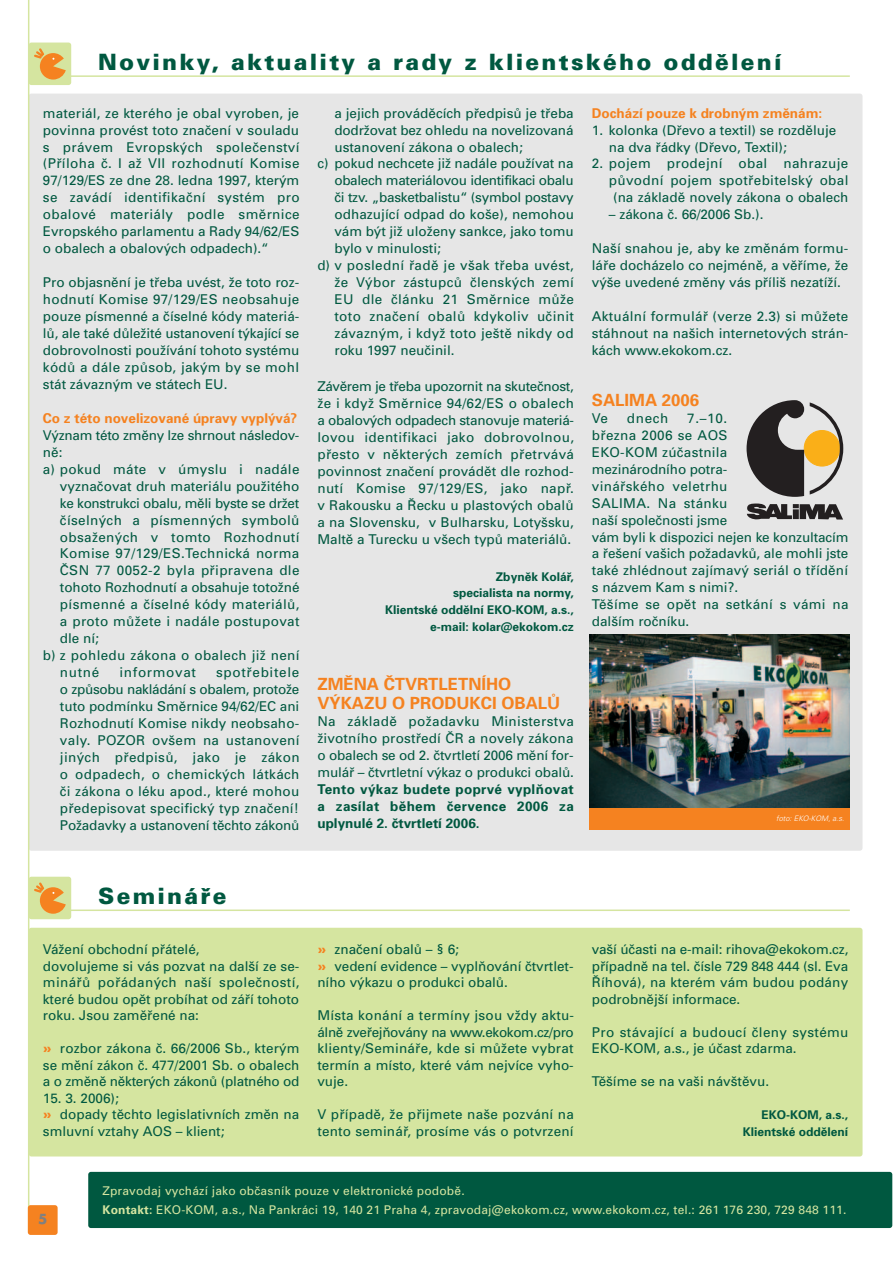
<style>
.page{position:relative;width:893px;height:1262px;background:#fff}
.page>*{position:absolute;margin:0;border:0;box-sizing:border-box;transform-origin:0 0}
.t1{font:900 22.5px "Univers CE";letter-spacing:.1em;color:#005840}
.t2{font:700 16.8px/19.5px "Univers CE";color:#f58220}
.t3{font:13.5px/17px "Univers CE";color:#005840;text-align:justify}
.t4{font:13.5px/17px "Univers CE";letter-spacing:.025em;color:#005840;text-align:right}
.t5{font:700 13.5px/17px "Univers CE";letter-spacing:.025em;color:#005840;text-align:justify}
.t6{font:13.5px "Univers CE";letter-spacing:-.02em;color:#005840}
.t7{font:700 13.5px "Univers CE";color:#f58220}
.t8{font:13.5px "Univers CE";letter-spacing:-.025em;color:#005840}
.t9{font:13.5px "Univers CE";letter-spacing:.02em;color:#005840}
.t10{font:13.5px "Univers CE";letter-spacing:.05em;color:#005840}
.t11{font:700 13.5px "Futura CE";color:#808080}
.t12{font:12px/19.5px "Univers CE";letter-spacing:.015em;color:#d5e5a0}
.t13{font:700 12px/17px "Univers CE";color:#005840;text-align:right}
.t14{font:italic 300 7.5px "Univers CE";color:#fff}
.s1{font-weight:900;color:#f58220}
.s2{font-weight:700}
</style>
<div class="page">
<hr style="left:41px;top:75px;width:808px;height:2px;background:#d5e5a0">
<div style="left:29px;top:94px;width:833px;height:756px;background:#e6e6e6;border-radius:3px"></div>
<div style="left:29px;top:43px;width:42px;height:42px;background:#d5e5a0;border-radius:3px"></div>
<svg style="left:34px;top:48px;width:32px;height:32px"></svg>
<hr style="left:28px;top:0;width:1px;height:1232px;background:#d5e5a0">
<div style="left:28px;top:1205px;width:30px;height:29px;background:#f58220;border-radius:3px"></div>
<hr style="left:41px;top:909px;width:808px;height:2px;background:#d5e5a0">
<div style="left:29px;top:876px;width:42px;height:43px;background:#d5e5a0;border-radius:3px"></div>
<svg style="left:34px;top:882px;width:32px;height:31px"></svg>
<div style="left:88px;top:1171px;width:804px;height:57px;background:#005840;border-radius:3px"></div>
<div style="left:29px;top:927px;width:833px;height:229px;background:#d5e5a0;border-radius:3px"></div>
<img style="left:589px;top:634px;width:260px;height:174px">
<svg style="left:746px;top:400px;width:97px;height:97px"></svg>
<svg style="left:747px;top:503px;width:96px;height:16px"></svg>
<div style="left:589px;top:808px;width:260px;height:21px;background:#f58220"></div>
<h1 class="t1" style="left:98px;top:54px;width:685px">Novinky, aktuality a rady z klientského oddělení</h1>
<p class="t3" style="left:43px;top:106px;width:258px">materiál, ze kterého je obal vyroben, je povinna provést toto značení v souladu s právem Evropských společenství (Příloha č. I až VII rozhodnutí Komise 97/129/ES ze dne 28. ledna 1997, kterým se zavádí identifikační systém pro obalové materiály podle směrnice Evropského parlamentu a Rady 94/62/ES o obalech a obalových odpadech).“</p>
<p class="t3" style="left:43px;top:275px;width:258px">Pro objasnění je třeba uvést, že toto roz&shy;hodnutí Komise 97/129/ES neobsahuje pouze písmenné a číselné kódy materiá&shy;lů, ale také důležité ustanovení týkající se dobrovolnosti používání tohoto systému kódů a dále způsob, jakým by se mohl stát závazným ve státech EU.</p>
<p class="t7" style="left:43px;top:413px;width:256px">Co z této novelizované úpravy vyplývá?</p>
<p class="t6" style="left:43px;top:430px;width:258px">Význam této změny lze shrnout následov-</p>
<p class="t3" style="left:43px;top:445px;width:21px">ně:</p>
<p class="t4" style="left:43px;top:462px;width:258px">a) pokud máte v úmyslu i nadále</p>
<p class="t3" style="left:60px;top:479px;width:241px">vyznačovat druh materiálu použitého</p>
<p class="t6" style="left:60px;top:498px;width:241px">ke konstrukci obalu, měli byste se držet</p>
<p class="t4" style="left:60px;top:513px;width:241px">číselných a písmenných symbolů</p>
<p class="t4" style="left:60px;top:530px;width:241px">obsažených v tomto Rozhodnutí</p>
<p class="t4" style="left:60px;top:547px;width:241px">Komise 97/129/ES.Technická norma</p>
<p class="t4" style="left:60px;top:563px;width:241px">ČSN 77 0052-2 byla připravena dle</p>
<p class="t3" style="left:60px;top:580px;width:241px">tohoto Rozhodnutí a obsahuje totožné</p>
<p class="t4" style="left:60px;top:597px;width:241px">písmenné a číselné kódy materiálů,</p>
<p class="t4" style="left:60px;top:614px;width:241px">a proto můžete i nadále postupovat</p>
<p class="t3" style="left:60px;top:631px;width:40px">dle ní;</p>
<p class="t4" style="left:43px;top:648px;width:258px">b) z pohledu zákona o obalech již není</p>
<p class="t3" style="left:60px;top:665px;width:41px">nutné</p>
<p class="t10" style="left:119px;top:667px;width:78px">informovat</p>
<p class="t3" style="left:60px;top:665px;width:241px;text-indent:156px">spotřebitele o způsobu nakládání s obalem, protože tuto podmínku Směrnice 94/62/EC ani Rozhodnutí Komise nikdy neobsaho&shy;valy. POZOR ovšem na ustanovení jiných předpisů, jako je zákon o odpadech, o chemických látkách či zákona o léku apod., které mohou předepisovat specifický typ značení!<br>Požadavky a ustanovení těchto zákonů</p>
<p class="t3" style="left:334px;top:106px;width:241px">a jejich prováděcích předpisů je třeba</p>
<p class="t3" style="left:334px;top:123px;width:240px">dodržovat bez ohledu na novelizovaná</p>
<p class="t3" style="left:334px;top:140px;width:190px">ustanovení zákona o obalech;</p>
<p class="t3" style="left:317px;top:157px;width:258px">c) pokud nechcete již nadále používat na</p>
<p class="t8" style="left:334px;top:176px;width:241px">obalech materiálovou identifikaci obalu</p>
<p class="t3" style="left:334px;top:191px;width:241px">či tzv. „basketbalistu“ (symbol postavy</p>
<p class="t3" style="left:334px;top:208px;width:241px">odhazující odpad do koše), nemohou</p>
<p class="t3" style="left:334px;top:225px;width:241px">vám být již uloženy sankce, jako tomu</p>
<p class="t3" style="left:334px;top:241px;width:108px">bylo v minulosti;</p>
<p class="t4" style="left:317px;top:258px;width:258px">d) v poslední řadě je však třeba uvést,</p>
<p class="t4" style="left:334px;top:275px;width:241px">že Výbor zástupců členských zemí</p>
<p class="t4" style="left:334px;top:292px;width:241px">EU dle článku 21 Směrnice může</p>
<p class="t4" style="left:334px;top:309px;width:241px">toto značení obalů kdykoliv učinit</p>
<p class="t9" style="left:334px;top:328px;width:241px">závazným, i když toto ještě nikdy od</p>
<p class="t3" style="left:334px;top:343px;width:122px">roku 1997 neučinil.</p>
<p class="t3" style="left:317px;top:380px;width:258px">Závěrem je třeba upozornit na skutečnost, že i když Směrnice 94/62/ES o obalech a obalových odpadech stanovuje materiá&shy;lovou identifikaci jako dobrovolnou, přesto v některých zemích přetrvává povinnost značení provádět dle rozhod&shy;nutí Komise 97/129/ES, jako např. v Rakousku a Řecku u plastových obalů a na Slovensku, v Bulharsku, Lotyšsku, Maltě a Turecku u všech typů materiálů.</p>
<p class="t13" style="left:385px;top:569px;width:190px">Zbyněk Kolář,<br>specialista na normy,<br>Klientské oddělní EKO-KOM, a.s., e-mail: kolar@ekokom.cz</p>
<p class="t2" style="left:317px;top:676px;width:244px">ZMĚNA ČTVRTLETNÍHO<br>VÝKAZU O PRODUKCI OBALŮ</p>
<p class="t3" style="left:317px;top:714px;width:258px">Na základě požadavku Ministerstva životního prostředí ČR a novely zákona o obalech se od 2. čtvrtletí 2006 mění for&shy;mulář – čtvrtletní výkaz o produkci obalů.</p>
<p class="t5" style="left:317px;top:782px;width:258px">Tento výkaz budete poprvé vyplňovat a zasílat během července 2006 za uplynulé 2. čtvrtletí 2006.</p>
<p class="t7" style="left:592px;top:108px;width:232px">Dochází pouze k drobným změnám:</p>
<p class="t3" style="left:609px;top:123px;width:229px;text-indent:-17px">1. kolonka (Dřevo a textil) se rozděluje na dva řádky (Dřevo, Textil);</p>
<p class="t4" style="left:592px;top:157px;width:258px">2. pojem prodejní obal nahrazuje původní pojem spotřebitelský obal (na základě novely zákona o obalech</p>
<p class="t3" style="left:609px;top:208px;width:156px">– zákona č. 66/2006 Sb.).</p>
<p class="t3" style="left:592px;top:241px;width:258px">Naší snahou je, aby ke změnám formu&shy;láře docházelo co nejméně, a věříme, že výše uvedené změny vás příliš nezatíží.</p>
<p class="t3" style="left:592px;top:309px;width:258px">Aktuální formulář (verze 2.3) si můžete stáhnout na našich internetových strán&shy;kách www.ekokom.cz.</p>
<p class="t2" style="left:592px;top:392px;width:109px">SALIMA 2006</p>
<p class="t3" style="left:592px;top:411px;width:18px">Ve</p>
<p class="t3" style="left:626px;top:411px;width:43px">dnech</p>
<p class="t3" style="left:592px;top:411px;width:258px;text-align:left;text-indent:95px">7.–10.<br>března 2006 se AOS<br>EKO-KOM zúčastnila<br>mezinárodního potra-<br>vinářského veletrhu<br>SALIMA. Na stánku<br>naší společnosti jsme<br>vám byli k dispozici nejen ke konzultacím a řešení vašich požadavků, ale mohli jste také zhlédnout zajímavý seriál o třídění s názvem Kam s nimi?.<br>Těšíme se opět na setkání s vámi na dalším ročníku.</p>
<p class="t14" style="left:776px;top:815px;width:69px">foto: EKO-KOM, a.s.</p>
<h1 class="t1" style="left:98px;top:888px;width:130px">Semináře</h1>
<p class="t3" style="left:43px;top:942px;width:258px;line-height:16.5px;text-align:left">Vážení obchodní přátelé,<br>dovolujeme si vás pozvat na další ze se&shy;minářů pořádaných naší společností, které budou opět probíhat od září tohoto roku. Jsou zaměřené na:</p>
<p class="t3" style="left:43px;top:1041px;width:258px;line-height:16.5px"><span class="s1">»</span> rozbor zákona č. 66/2006 Sb., kterým se mění zákon č. 477/2001 Sb. o obalech a o změně některých zákonů (platného od</p>
<p class="t3" style="left:43px;top:1091px;width:258px;line-height:16.5px;text-align:left">15. 3. 2006);<br><span class="s1">»</span> dopady těchto legislativních změn na smluvní vztahy AOS – klient;</p>
<p class="t3" style="left:317px;top:942px;width:258px;line-height:16.5px;text-align:left"><span class="s1">»</span> značení obalů – § 6;<br><span class="s1">»</span> vedení evidence – vyplňování čtvrtlet&shy;ního výkazu o produkci obalů.</p>
<p class="t3" style="left:317px;top:1008px;width:258px;line-height:16.5px">Místa konání a termíny jsou vždy aktu&shy;álně zveřejňovány na www.ekokom.cz/pro klienty/Semináře, kde si můžete vybrat termín a místo, které vám nejvíce vyho&shy;vuje.</p>
<p class="t3" style="left:317px;top:1107px;width:258px;line-height:16.5px">V případě, že přijmete naše pozvání na tento seminář, prosíme vás o potvrzení</p>
<p class="t3" style="left:592px;top:942px;width:258px;line-height:16.5px">vaší účasti na e-mail: rihova@ekokom.cz, případně na tel. čísle 729 848 444 (sl. Eva Říhová), na kterém vám budou podány podrobnější informace.</p>
<p class="t4" style="left:592px;top:1025px;width:258px;line-height:16.5px;text-align:left">Pro stávající a budoucí členy systému<br>EKO-KOM, a.s., je účast zdarma.</p>
<p class="t3" style="left:592px;top:1074px;width:179px">Těšíme se na vaši návštěvu.</p>
<p class="t13" style="left:742px;top:1108px;width:107px;line-height:16.5px">EKO-KOM, a.s.,<br>Klientské oddělení</p>
<p class="t11" style="left:38px;top:1212px;width:11px">5</p>
<p class="t12" style="left:102px;top:1182px;width:745px">Zpravodaj vychází jako občasník pouze v elektronické podobě.<br><span class="s2">Kontakt:</span> EKO-KOM, a.s., Na Pankráci 19, 140 21 Praha 4, zpravodaj@ekokom.cz, www.ekokom.cz, tel.: 261 176 230, 729 848 111.</p>
</div>
